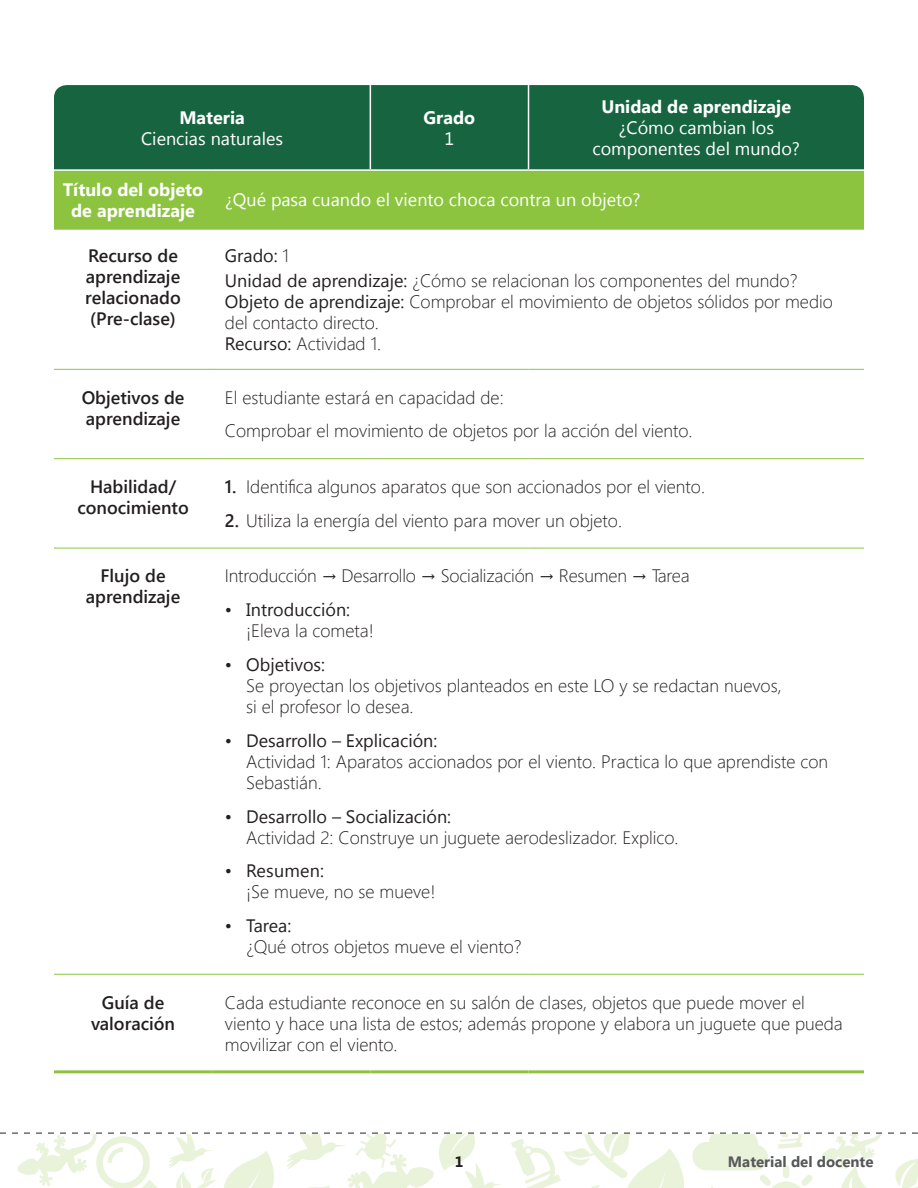
<style>
.page{position:relative;width:918px;height:1188px;background:#fff}
.page>*{position:absolute;margin:0;border:0;box-sizing:border-box;transform-origin:0 0}
.t1{font:300 18px/21px "Segoe UI";color:#231f20}
.t2{font:600 18px/21px "Segoe UI";color:#231f20;text-align:center}
.t3{font:18px/21px "Segoe UI";color:#fff;text-align:center}
.t4{font:18px "Segoe UI";color:#231f20}
.t5{font:700 18px/21px "Segoe UI";color:#fff;text-align:center}
.t6{font:700 15px "Segoe UI";color:#57585a}
.t7{font:700 15px "Segoe UI";color:#231f20}
.s1{font-weight:400}
.s2{font-weight:600}
</style>
<div class="page">
<svg style="left:0;top:1132px;width:918px;height:56px"></svg>
<div style="left:54px;top:85px;width:810px;height:84px;background:#176540"></div>
<div style="left:54px;top:171px;width:810px;height:59px;background:#8cc440"></div>
<hr style="left:370px;top:85px;width:1px;height:84px;background:#fff">
<hr style="left:528px;top:85px;width:1px;height:84px;background:#fff">
<hr style="left:54px;top:458px;width:158px;height:1px;background:#8cc440">
<hr style="left:212px;top:458px;width:158px;height:1px;background:#8cc440">
<hr style="left:370px;top:458px;width:159px;height:1px;background:#8cc440">
<hr style="left:529px;top:458px;width:335px;height:1px;background:#8cc440">
<hr style="left:54px;top:548px;width:158px;height:1px;background:#8cc440">
<hr style="left:212px;top:548px;width:158px;height:1px;background:#8cc440">
<hr style="left:370px;top:548px;width:159px;height:1px;background:#8cc440">
<hr style="left:529px;top:548px;width:335px;height:1px;background:#8cc440">
<hr style="left:54px;top:974px;width:158px;height:1px;background:#8cc440">
<hr style="left:212px;top:974px;width:158px;height:1px;background:#8cc440">
<hr style="left:370px;top:974px;width:159px;height:1px;background:#8cc440">
<hr style="left:529px;top:974px;width:335px;height:1px;background:#8cc440">
<hr style="left:54px;top:1070px;width:158px;height:3px;background:#8cc440">
<hr style="left:212px;top:1070px;width:158px;height:3px;background:#8cc440">
<hr style="left:370px;top:1070px;width:159px;height:3px;background:#8cc440">
<hr style="left:529px;top:1070px;width:335px;height:3px;background:#8cc440">
<hr style="left:54px;top:369px;width:158px;height:1px;background:#8cc440">
<hr style="left:212px;top:369px;width:158px;height:1px;background:#8cc440">
<hr style="left:370px;top:369px;width:159px;height:1px;background:#8cc440">
<hr style="left:529px;top:369px;width:335px;height:1px;background:#8cc440">
<p class="t5" style="left:179px;top:106px;width:67px">Materia</p>
<p class="t3" style="left:141px;top:127px;width:143px">Ciencias naturales</p>
<p class="t5" style="left:424px;top:106px;width:53px">Grado</p>
<p class="t3" style="left:445px;top:127px;width:11px">1</p>
<p class="t5" style="left:601px;top:95px;width:191px">Unidad de aprendizaje</p>
<p class="t3" style="left:592px;top:116px;width:209px">¿Cómo cambian los componentes del mundo?</p>
<p class="t5" style="left:63px;top:178px;width:142px">Título del objeto de aprendizaje</p>
<p class="t3" style="left:225px;top:189px;width:417px">¿Qué pasa cuando el viento choca contra un objeto?</p>
<p class="t2" style="left:85px;top:245px;width:97px;text-align:left">Recurso de aprendizaje relacionado (Pre-clase)</p>
<p class="t1" style="left:225px;top:242px;width:574px;line-height:25.2px"><span class="s1">Grado:</span> 1<br><span class="s1">Unidad de aprendizaje:</span> ¿Cómo se relacionan los componentes del mundo?</p>
<p class="t1" style="left:225px;top:291px;width:610px"><span class="s1">Objeto de aprendizaje:</span> Comprobar el movimiento de objetos sólidos por medio del contacto directo.<br><span class="s1">Recurso:</span> Actividad 1.</p>
<p class="t2" style="left:82px;top:387px;width:104px;text-align:left">Objetivos de aprendizaje</p>
<p class="t1" style="left:225px;top:380px;width:469px;line-height:33.8px">El estudiante estará en capacidad de:<br>Comprobar el movimiento de objetos por la acción del viento.</p>
<p class="t2" style="left:77px;top:476px;width:113px">Habilidad/ conocimiento</p>
<p class="t1" style="left:225px;top:475px;width:482px"><span class="s2">1.</span> Identifica algunos aparatos que son accionados por el viento.</p>
<p class="t1" style="left:225px;top:509px;width:399px"><span class="s2">2.</span> Utiliza la energía del viento para mover un objeto.</p>
<p class="t2" style="left:86px;top:565px;width:96px">Flujo de aprendizaje</p>
<p class="t1" style="left:225px;top:565px;width:466px">Introducción → Desarrollo → Socialización → Resumen → Tarea</p>
<p class="t4" style="left:225px;top:597px;width:127px">• Introducción:</p>
<p class="t1" style="left:246px;top:620px;width:129px">¡Eleva la cometa!</p>
<p class="t4" style="left:225px;top:652px;width:102px">• Objetivos:</p>
<p class="t1" style="left:246px;top:674px;width:537px">Se proyectan los objetivos planteados en este LO y se redactan nuevos, si el profesor lo desea.</p>
<p class="t4" style="left:225px;top:728px;width:214px">• Desarrollo – Explicación:</p>
<p class="t1" style="left:246px;top:750px;width:584px">Actividad 1: Aparatos accionados por el viento. Practica lo que aprendiste con<br>Sebastián.</p>
<p class="t4" style="left:225px;top:804px;width:228px">• Desarrollo – Socialización:</p>
<p class="t1" style="left:246px;top:826px;width:434px">Actividad 2: Construye un juguete aerodeslizador. Explico.</p>
<p class="t4" style="left:225px;top:858px;width:101px">• Resumen:</p>
<p class="t1" style="left:246px;top:881px;width:191px">¡Se mueve, no se mueve!</p>
<p class="t4" style="left:225px;top:913px;width:68px">• Tarea:</p>
<p class="t1" style="left:246px;top:935px;width:277px">¿Qué otros objetos mueve el viento?</p>
<p class="t2" style="left:91px;top:992px;width:86px">Guía de valoración</p>
<p class="t1" style="left:225px;top:991px;width:619px">Cada estudiante reconoce en su salón de clases, objetos que puede mover el viento y hace una lista de estos; además propone y elabora un juguete que pueda movilizar con el viento.</p>
<p class="t7" style="left:455px;top:1151px;width:10px">1</p>
<p class="t6" style="left:728px;top:1151px;width:147px">Material del docente</p>
</div>
